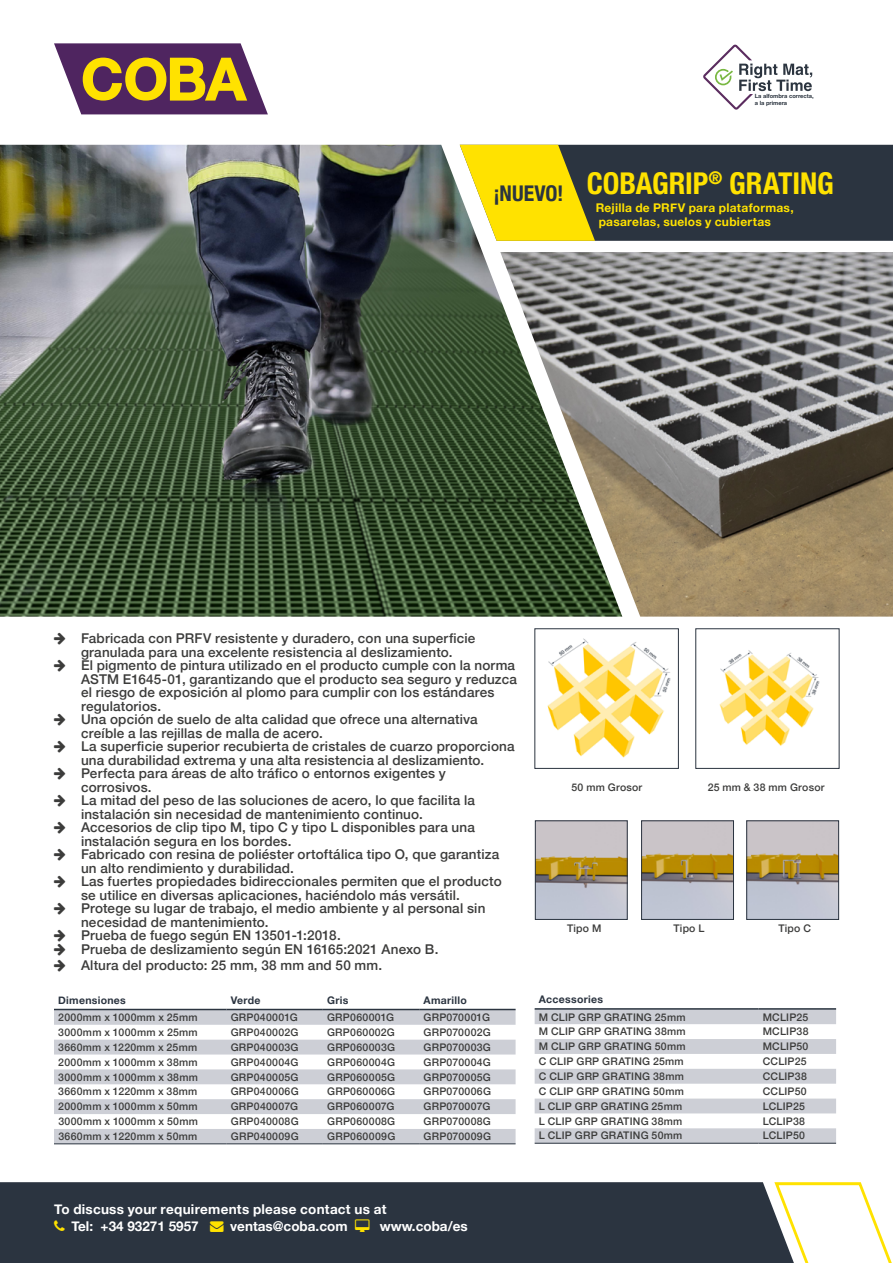
<style>
.page{position:relative;width:893px;height:1263px;background:#fff}
.page>*{position:absolute;margin:0;border:0;box-sizing:border-box;transform-origin:0 0}
.t1{font:700 condensed 30px "Helvetica Neue";letter-spacing:-.005em;color:#ffe200}
.t2{font:500 13.5px/13.5px "Helvetica Neue";letter-spacing:.01em;color:#3c3c3b}
.t3{font:700 13.5px/16.5px "Helvetica Neue";letter-spacing:.015em;color:#fff}
.t4{font:700 12px/14.4px "Helvetica Neue";letter-spacing:.02em;color:#ffe200}
.t5{font:500 10.5px "Helvetica Neue";letter-spacing:.025em;color:#3c3c3b}
.t6{font:700 10.5px "Helvetica Neue";letter-spacing:.025em;color:#2b3440}
.t7{font:700 5.7px/6.9px "Helvetica Neue";color:#2c3540}
.s1{color:#ffe200}
</style>
<div class="page">
<img style="left:622px;top:252px;width:271px;height:365px">
<img style="left:0;top:145px;width:622px;height:472px">
<div style="left:0;top:1182px;width:772px;height:81px;background:#2b3440"></div>
<svg style="left:772px;top:1182px;width:120px;height:81px"></svg>
<img style="left:537px;top:822px;width:89px;height:96px">
<div style="left:535px;top:820px;width:93px;height:100px;border:1px solid #2b3440"></div>
<img style="left:643px;top:822px;width:89px;height:96px">
<div style="left:641px;top:820px;width:93px;height:100px;border:1px solid #2b3440"></div>
<img style="left:748px;top:822px;width:89px;height:96px">
<div style="left:746px;top:820px;width:93px;height:100px;border:1px solid #2b3440"></div>
<img style="left:547px;top:638px;width:124px;height:120px">
<div style="left:535px;top:628px;width:144px;height:140px;border:1px solid #2b3440"></div>
<img style="left:719px;top:650px;width:101px;height:96px">
<svg style="left:460px;top:145px;width:433px;height:96px;background:#626238"></svg>
<svg style="left:54px;top:43px;width:214px;height:71px;background:#92715c"></svg>
<svg style="left:54px;top:1010px;width:462px;height:133px;fill:#cdcfd6"></svg>
<hr style="left:54px;top:1009px;width:172px;height:1px;background:#2b3440">
<hr style="left:226px;top:1009px;width:97px;height:1px;background:#2b3440">
<hr style="left:323px;top:1009px;width:96px;height:1px;background:#2b3440">
<hr style="left:419px;top:1009px;width:97px;height:1px;background:#2b3440">
<hr style="left:54px;top:1143px;width:172px;height:1px;background:#2b3440">
<hr style="left:226px;top:1143px;width:97px;height:1px;background:#2b3440">
<hr style="left:323px;top:1143px;width:96px;height:1px;background:#2b3440">
<hr style="left:419px;top:1143px;width:97px;height:1px;background:#2b3440">
<svg style="left:535px;top:1010px;width:301px;height:133px"></svg>
<hr style="left:535px;top:1008px;width:223px;height:2px;background:#2b3440">
<hr style="left:758px;top:1008px;width:78px;height:2px;background:#2b3440">
<hr style="left:535px;top:1143px;width:223px;height:1px;background:#2b3440">
<hr style="left:758px;top:1143px;width:78px;height:1px;background:#2b3440">
<svg style="left:703px;top:44px;width:109px;height:66px"></svg>
<svg style="left:54px;top:1220px;width:11px;height:11px"></svg>
<svg style="left:355px;top:1219px;width:15px;height:13px"></svg>
<p class="t7" style="left:755px;top:93px;width:60px">La alfombra correcta, a la primera</p>
<h1 class="t1" style="left:493px;top:159px;width:342px"><sub>¡NUEVO!</sub> COBAGRIP<sup>®</sup> GRATING</h1>
<p class="t4" style="left:596px;top:200px;width:200px">Rejilla de PRFV para plataformas, pasarelas, suelos y cubiertas</p>
<p class="t2" style="left:81px;top:631px;width:437px">Fabricada con PRFV resistente y duradero, con una superficie granulada para una excelente resistencia al deslizamiento.<br>El pigmento de pintura utilizado en el producto cumple con la norma ASTM E1645-01, garantizando que el producto sea seguro y reduzca el riesgo de exposición al plomo para cumplir con los estándares regulatorios.<br>Una opción de suelo de alta calidad que ofrece una alternativa creíble a las rejillas de malla de acero.<br>La superficie superior recubierta de cristales de cuarzo proporciona una durabilidad extrema y una alta resistencia al deslizamiento.<br>Perfecta para áreas de alto tráfico o entornos exigentes y corrosivos.<br>La mitad del peso de las soluciones de acero, lo que facilita la instalación sin necesidad de mantenimiento continuo.<br>Accesorios de clip tipo M, tipo C y tipo L disponibles para una instalación segura en los bordes.<br>Fabricado con resina de poliéster ortoftálica tipo O, que garantiza un alto rendimiento y durabilidad.<br>Las fuertes propiedades bidireccionales permiten que el producto se utilice en diversas aplicaciones, haciéndolo más versátil.<br>Protege su lugar de trabajo, el medio ambiente y al personal sin necesidad de mantenimiento.<br>Prueba de fuego según EN 13501-1:2018.<br>Prueba de deslizamiento según EN 16165:2021 Anexo B.</p>
<p class="t2" style="left:81px;top:957px;width:303px">Altura del producto: 25 mm, 38 mm and 50 mm.</p>
<p class="t6" style="left:58px;top:992px;width:69px">Dimensiones</p>
<p class="t6" style="left:231px;top:992px;width:31px">Verde</p>
<p class="t6" style="left:327px;top:992px;width:23px">Gris</p>
<p class="t6" style="left:423px;top:992px;width:45px">Amarillo</p>
<p class="t5" style="left:58px;top:1009px;width:141px">2000mm x 1000mm x 25mm</p>
<p class="t5" style="left:231px;top:1009px;width:69px">GRP040001G</p>
<p class="t5" style="left:327px;top:1009px;width:69px">GRP060001G</p>
<p class="t5" style="left:423px;top:1009px;width:68px">GRP070001G</p>
<p class="t5" style="left:58px;top:1024px;width:141px">3000mm x 1000mm x 25mm</p>
<p class="t5" style="left:231px;top:1024px;width:69px">GRP040002G</p>
<p class="t5" style="left:327px;top:1024px;width:69px">GRP060002G</p>
<p class="t5" style="left:423px;top:1024px;width:69px">GRP070002G</p>
<p class="t5" style="left:58px;top:1039px;width:140px">3660mm x 1220mm x 25mm</p>
<p class="t5" style="left:231px;top:1039px;width:69px">GRP040003G</p>
<p class="t5" style="left:327px;top:1039px;width:70px">GRP060003G</p>
<p class="t5" style="left:423px;top:1039px;width:69px">GRP070003G</p>
<p class="t5" style="left:58px;top:1053px;width:141px">2000mm x 1000mm x 38mm</p>
<p class="t5" style="left:231px;top:1053px;width:69px">GRP040004G</p>
<p class="t5" style="left:327px;top:1053px;width:69px">GRP060004G</p>
<p class="t5" style="left:423px;top:1053px;width:69px">GRP070004G</p>
<p class="t5" style="left:58px;top:1068px;width:141px">3000mm x 1000mm x 38mm</p>
<p class="t5" style="left:231px;top:1068px;width:69px">GRP040005G</p>
<p class="t5" style="left:327px;top:1068px;width:69px">GRP060005G</p>
<p class="t5" style="left:423px;top:1068px;width:69px">GRP070005G</p>
<p class="t5" style="left:58px;top:1083px;width:141px">3660mm x 1220mm x 38mm</p>
<p class="t5" style="left:231px;top:1083px;width:69px">GRP040006G</p>
<p class="t5" style="left:327px;top:1083px;width:70px">GRP060006G</p>
<p class="t5" style="left:423px;top:1083px;width:69px">GRP070006G</p>
<p class="t5" style="left:58px;top:1098px;width:141px">2000mm x 1000mm x 50mm</p>
<p class="t5" style="left:231px;top:1098px;width:69px">GRP040007G</p>
<p class="t5" style="left:327px;top:1098px;width:69px">GRP060007G</p>
<p class="t5" style="left:424px;top:1098px;width:68px">GRP070007G</p>
<p class="t5" style="left:58px;top:1113px;width:141px">3000mm x 1000mm x 50mm</p>
<p class="t5" style="left:231px;top:1113px;width:69px">GRP040008G</p>
<p class="t5" style="left:327px;top:1113px;width:70px">GRP060008G</p>
<p class="t5" style="left:424px;top:1113px;width:69px">GRP070008G</p>
<p class="t5" style="left:58px;top:1128px;width:141px">3660mm x 1220mm x 50mm</p>
<p class="t5" style="left:231px;top:1128px;width:69px">GRP040009G</p>
<p class="t5" style="left:327px;top:1128px;width:70px">GRP060009G</p>
<p class="t5" style="left:424px;top:1128px;width:69px">GRP070009G</p>
<p class="t5" style="left:571px;top:779px;width:72px">50 mm Grosor</p>
<p class="t5" style="left:708px;top:779px;width:118px">25 mm &amp; 38 mm Grosor</p>
<p class="t5" style="left:567px;top:920px;width:36px">Tipo M</p>
<p class="t5" style="left:673px;top:920px;width:32px">Tipo L</p>
<p class="t5" style="left:778px;top:920px;width:34px">Tipo C</p>
<p class="t6" style="left:539px;top:991px;width:66px">Accessories</p>
<p class="t5" style="left:539px;top:1008px;width:148px">M CLIP GRP GRATING 25mm</p>
<p class="t5" style="left:763px;top:1008px;width:47px">MCLIP25</p>
<p class="t5" style="left:539px;top:1023px;width:148px">M CLIP GRP GRATING 38mm</p>
<p class="t5" style="left:763px;top:1023px;width:47px">MCLIP38</p>
<p class="t5" style="left:539px;top:1038px;width:148px">M CLIP GRP GRATING 50mm</p>
<p class="t5" style="left:763px;top:1038px;width:47px">MCLIP50</p>
<p class="t5" style="left:539px;top:1053px;width:146px">C CLIP GRP GRATING 25mm</p>
<p class="t5" style="left:763px;top:1053px;width:45px">CCLIP25</p>
<p class="t5" style="left:539px;top:1068px;width:146px">C CLIP GRP GRATING 38mm</p>
<p class="t5" style="left:763px;top:1068px;width:46px">CCLIP38</p>
<p class="t5" style="left:539px;top:1083px;width:146px">C CLIP GRP GRATING 50mm</p>
<p class="t5" style="left:763px;top:1083px;width:45px">CCLIP50</p>
<p class="t5" style="left:539px;top:1097px;width:145px">L CLIP GRP GRATING 25mm</p>
<p class="t5" style="left:763px;top:1097px;width:44px">LCLIP25</p>
<p class="t5" style="left:539px;top:1112px;width:145px">L CLIP GRP GRATING 38mm</p>
<p class="t5" style="left:763px;top:1112px;width:44px">LCLIP38</p>
<p class="t5" style="left:539px;top:1127px;width:145px">L CLIP GRP GRATING 50mm</p>
<p class="t5" style="left:763px;top:1127px;width:44px">LCLIP50</p>
<p class="t3" style="left:71px;top:1201px;width:317px;text-indent:-17px">To discuss your requirements please contact us at<br>Tel: +34 93271 5957 <span class="s1">→</span> ventas@coba.com</p>
<p class="t3" style="left:380px;top:1218px;width:89px">www.coba/es</p>
</div>
